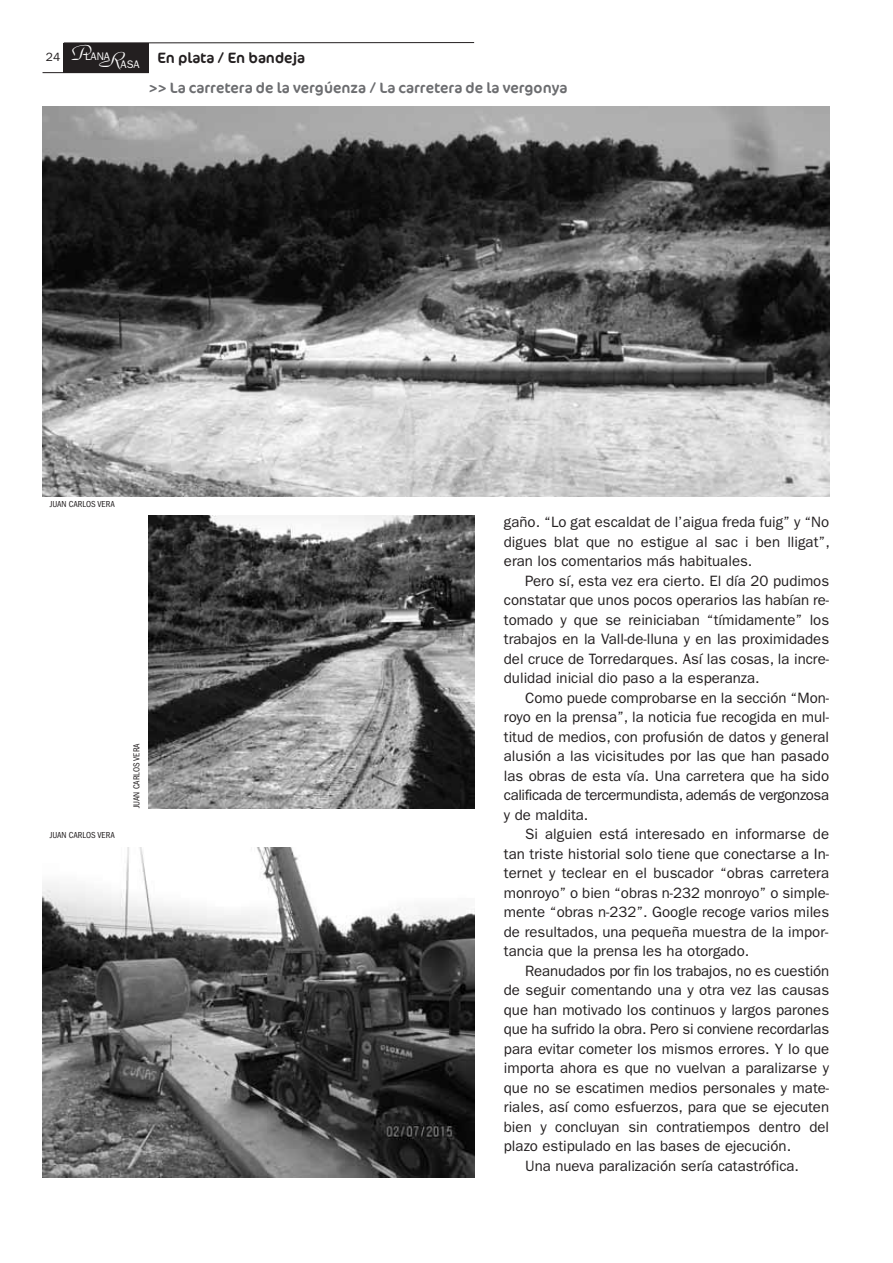
<style>
.page{position:relative;width:893px;height:1263px;background:#fff}
.page>*{position:absolute;margin:0;border:0;box-sizing:border-box;transform-origin:0 0}
.t1{font:28.35px "Park Avenue";color:#fff}
.t2{font:15px/19.5px "Franklin Gothic";color:#231f20;text-align:justify}
.t3{font:15px "Cocon Offc";color:#6c6d70}
.t4{font:15px "Cocon Offc";color:#231f20}
.t5{font:12px "Franklin Gothic";color:#231f20}
.t6{font:10.95px "Franklin Gothic";color:#fff}
.t7{font:condensed 9px "Franklin Gothic";color:#231f20}
</style>
<div class="page">
<div style="left:64px;top:43px;width:85px;height:30px;background:#231f20"></div>
<hr style="left:43px;top:72px;width:106px;height:1px;background:#231f20">
<hr style="left:64px;top:42px;width:410px;height:1px;background:#231f20">
<img style="left:43px;top:106px;width:786px;height:390px">
<img style="left:149px;top:516px;width:325px;height:292px">
<img style="left:43px;top:847px;width:431px;height:330px">
<h1 class="t1" style="left:72px;top:34px;width:21px">P</h1>
<p class="t5" style="left:46px;top:53px;width:16px">24</p>
<p class="t4" style="left:157px;top:47px;width:149px">En plata / En bandeja</p>
<p class="t3" style="left:149px;top:77px;width:420px">&gt;&gt; La carretera de la vergúenza / La carretera de la vergonya</p>
<h1 class="t1" style="left:99px;top:41px;width:26px">R</h1>
<p class="t6" style="left:85px;top:53px;width:27px">LANA</p>
<p class="t6" style="left:121px;top:60px;width:21px">ASA</p>
<p class="t7" style="left:50px;top:501px;width:67px">JUAN CARLOS VERA</p>
<p class="t7" style="left:50px;top:832px;width:67px">JUAN CARLOS VERA</p>
<p class="t7" style="left:134px;top:808px;width:67px;rotate:-90deg">JUAN CARLOS VERA</p>
<p class="t2" style="left:504px;top:513px;width:327px">gaño. “Lo gat escaldat de l’aigua freda fuig” y “No digues blat que no estigue al sac i ben lligat”, eran los comentarios más habituales.</p>
<p class="t2" style="left:504px;top:572px;width:327px;text-indent:21px">Pero sí, esta vez era cierto. El día 20 pudimos constatar que unos pocos operarios las habían re&shy;tomado y que se reiniciaban “tímidamente” los trabajos en la Vall-de-lluna y en las proximidades del cruce de Torredarques. Así las cosas, la incre&shy;dulidad inicial dio paso a la esperanza.</p>
<p class="t2" style="left:504px;top:689px;width:327px;text-indent:21px">Como puede comprobarse en la sección “Mon&shy;royo en la prensa”, la noticia fue recogida en mul&shy;titud de medios, con profusión de datos y general alusión a las vicisitudes por las que han pasado las obras de esta vía. Una carretera que ha sido calificada de tercermundista, además de vergonzosa y de maldita.</p>
<p class="t2" style="left:504px;top:825px;width:327px;text-indent:21px">Si alguien está interesado en informarse de tan triste historial solo tiene que conectarse a In&shy;ternet y teclear en el buscador “obras carretera monroyo” o bien “obras n-232 monroyo” o simple&shy;mente “obras n-232”. Google recoge varios miles de resultados, una pequeña muestra de la impor&shy;tancia que la prensa les ha otorgado.</p>
<p class="t2" style="left:525px;top:962px;width:306px">Reanudados por fin los trabajos, no es cuestión</p>
<p class="t2" style="left:504px;top:981px;width:327px">de seguir comentando una y otra vez las causas</p>
<p class="t2" style="left:504px;top:1001px;width:327px">que han motivado los continuos y largos parones</p>
<p class="t2" style="left:504px;top:1020px;width:327px">que ha sufrido la obra. Pero si conviene recordarlas</p>
<p class="t2" style="left:504px;top:1040px;width:327px">para evitar cometer los mismos errores. Y lo que</p>
<p class="t2" style="left:504px;top:1059px;width:327px">importa ahora es que no vuelvan a paralizarse y</p>
<p class="t2" style="left:504px;top:1079px;width:327px">que no se escatimen medios personales y mate-</p>
<p class="t2" style="left:504px;top:1098px;width:327px">riales, así como esfuerzos, para que se ejecuten</p>
<p class="t2" style="left:504px;top:1118px;width:327px">bien y concluyan sin contratiempos dentro del</p>
<p class="t2" style="left:504px;top:1137px;width:289px">plazo estipulado en las bases de ejecución.</p>
<p class="t2" style="left:525px;top:1157px;width:275px">Una nueva paralización sería catastrófica.</p>
</div>
